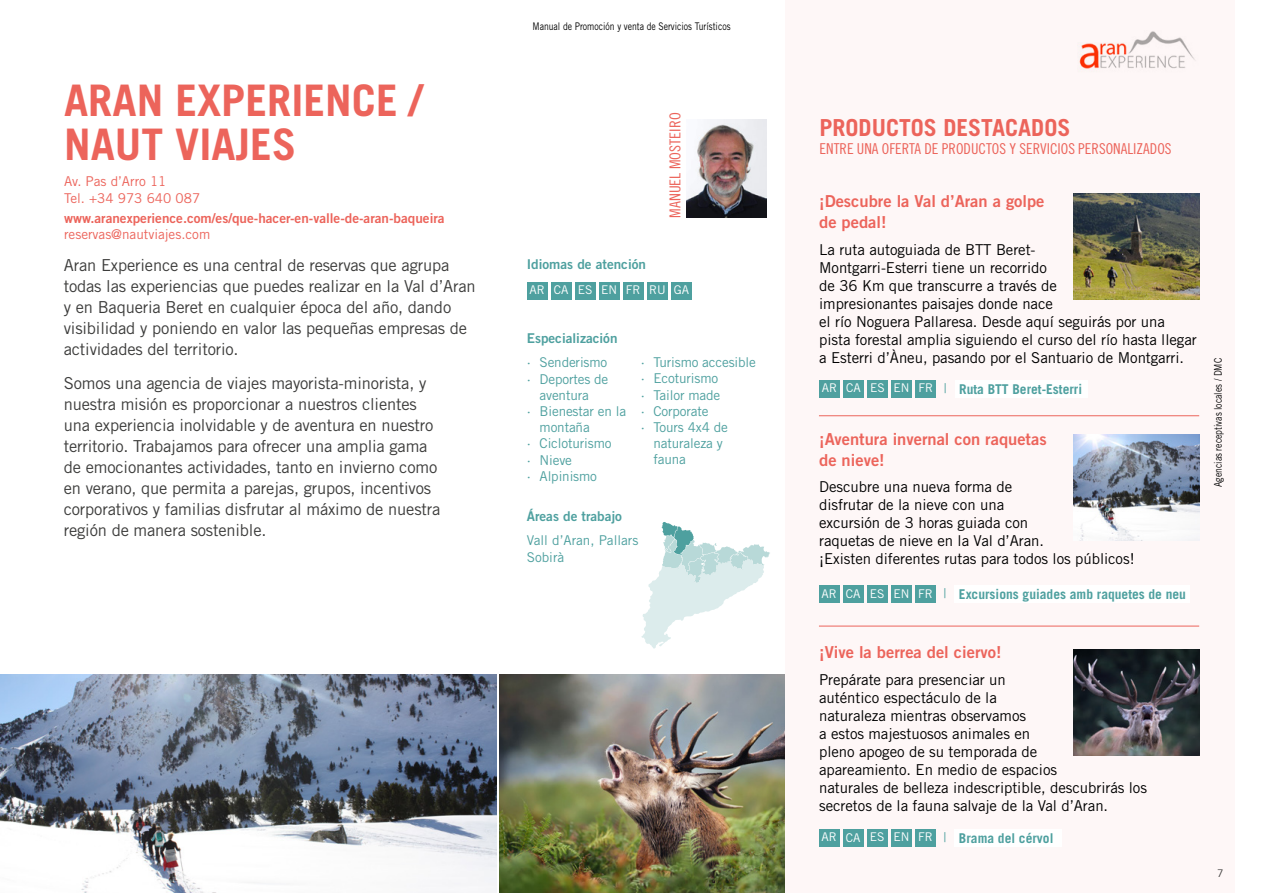
<style>
.page{position:relative;width:1263px;height:893px;background:#fff}
.page>*{position:absolute;margin:0;border:0;box-sizing:border-box;transform-origin:0 0}
.t1{font:700 43.5px/44px "Trade Gothic LT Std";color:#ec645b}
.t2{font:700 23.4px "Trade Gothic LT Std";color:#ec645b}
.t3{font:16.5px/21px "Trade Gothic LT Std";letter-spacing:-.01em;color:#3c3c3b}
.t4{font:16.5px/21px "Trade Gothic LT Std Bd 2";color:#ec645b}
.t5{font:15px/18px "Trade Gothic LT Std";letter-spacing:-.005em;color:#000}
.t6{font:15px "Trade Gothic LT Std Cn 18";color:#ec645b}
.t7{font:15px "Trade Gothic LT Std Cn 18";color:#ec645b;scale:1.04 1}
.t8{font:13.5px/16.2px "Trade Gothic LT Std";letter-spacing:-.01em;color:#4ea09f}
.t9{font:700 13.5px "Trade Gothic LT Std";color:#4ea09f}
.t10{font:13.5px "Trade Gothic LT Std Bd 2";color:#ec645b}
.t11{font:13.5px/16.2px "Trade Gothic LT Std";color:#ec645b}
.t12{font:13.5px "Trade Gothic LT Std Bd 2";color:#4ea09f}
.t13{font:12px "Trade Gothic LT Std";color:#fff}
.t14{font:10.5px "Trade Gothic LT Std";color:#000;scale:.82 1}
.t15{font:10.5px "Trade Gothic LT Std";color:#3c3c3b}
.s1{font-weight:400;font-size:12px;color:#fff}
.s2{font-weight:400}
</style>
<div class="page">
<div style="left:785px;top:0;width:449px;height:893px;background:#fef7f7"></div>
<div style="left:527px;top:282px;width:20px;height:17px;background:#4ea09f"></div>
<div style="left:551px;top:282px;width:20px;height:18px;background:#4ea09f"></div>
<div style="left:575px;top:282px;width:20px;height:17px;background:#4ea09f"></div>
<div style="left:599px;top:282px;width:20px;height:17px;background:#4ea09f"></div>
<div style="left:623px;top:282px;width:20px;height:17px;background:#4ea09f"></div>
<div style="left:647px;top:282px;width:21px;height:17px;background:#4ea09f"></div>
<div style="left:671px;top:282px;width:21px;height:17px;background:#4ea09f"></div>
<img style="left:1079px;top:31px;width:116px;height:38px">
<div style="left:819px;top:829px;width:20px;height:18px;background:#4ea09f"></div>
<div style="left:843px;top:829px;width:20px;height:18px;background:#4ea09f"></div>
<div style="left:867px;top:829px;width:20px;height:18px;background:#4ea09f"></div>
<div style="left:891px;top:829px;width:20px;height:18px;background:#4ea09f"></div>
<div style="left:915px;top:829px;width:21px;height:18px;background:#4ea09f"></div>
<div style="left:955px;top:829px;width:107px;height:18px;background:#fff"></div>
<div style="left:819px;top:380px;width:21px;height:17px;background:#4ea09f"></div>
<div style="left:843px;top:380px;width:21px;height:18px;background:#4ea09f"></div>
<div style="left:867px;top:380px;width:21px;height:17px;background:#4ea09f"></div>
<div style="left:891px;top:380px;width:21px;height:17px;background:#4ea09f"></div>
<div style="left:915px;top:380px;width:21px;height:17px;background:#4ea09f"></div>
<div style="left:955px;top:380px;width:132px;height:18px;background:#fff"></div>
<svg style="left:641px;top:522px;width:129px;height:127px"></svg>
<img style="left:687px;top:119px;width:80px;height:99px">
<img style="left:500px;top:674px;width:285px;height:219px">
<img style="left:0;top:674px;width:496px;height:219px">
<hr style="left:819px;top:415px;width:380px;height:1px;background:#ec645b">
<hr style="left:819px;top:626px;width:380px;height:1px;background:#ec645b">
<div style="left:819px;top:585px;width:20px;height:18px;background:#4ea09f"></div>
<div style="left:843px;top:585px;width:20px;height:18px;background:#4ea09f"></div>
<div style="left:867px;top:585px;width:20px;height:18px;background:#4ea09f"></div>
<div style="left:891px;top:585px;width:20px;height:18px;background:#4ea09f"></div>
<div style="left:915px;top:585px;width:21px;height:18px;background:#4ea09f"></div>
<div style="left:955px;top:585px;width:235px;height:18px;background:#fff"></div>
<img style="left:1073px;top:194px;width:126px;height:106px">
<img style="left:1073px;top:434px;width:126px;height:106px">
<img style="left:1073px;top:649px;width:126px;height:106px">
<h1 class="t1" style="left:64px;top:78px;width:359px">ARAN EXPERIENCE /<br>NAUT VIAJES</h1>
<p class="t11" style="left:64px;top:173px;width:138px">Av. Pas d’Arro 11<br>Tel. +34 973 640 087</p>
<p class="t10" style="left:64px;top:210px;width:382px">www.aranexperience.com/es/que-hacer-en-valle-de-aran-baqueira</p>
<p class="t11" style="left:64px;top:226px;width:148px">reservas@nautviajes.com</p>
<p class="t3" style="left:64px;top:255px;width:413px">Aran Experience es una central de reservas que agrupa todas las experiencias que puedes realizar en la Val d’Aran y en Baqueria Beret en cualquier época del año, dando visibilidad y poniendo en valor las pequeñas empresas de actividades del territorio.</p>
<p class="t3" style="left:64px;top:373px;width:378px">Somos una agencia de viajes mayorista-minorista, y nuestra misión es proporcionar a nuestros clientes una experiencia inolvidable y de aventura en nuestro territorio. Trabajamos para ofrecer una amplia gama de emocionantes actividades, tanto en invierno como en verano, que permita a parejas, grupos, incentivos corporativos y familias disfrutar al máximo de nuestra región de manera sostenible.</p>
<p class="t14" style="left:532px;top:20px;width:243px">Manual de Promoción y venta de Servicios Turísticos</p>
<p class="t7" style="left:666px;top:218px;width:103px;rotate:-90deg">MANUEL MOSTEIRO</p>
<p class="t12" style="left:527px;top:256px;width:121px">Idiomas de atención</p>
<p class="t13" style="left:529px;top:283px;width:161px">AR CA ES EN FR RU GA</p>
<p class="t12" style="left:527px;top:329px;width:92px">Especialización</p>
<p class="t8" style="left:527px;top:354px;width:82px">· Senderismo</p>
<p class="t8" style="left:527px;top:370px;width:83px">· Deportes de</p>
<p class="t8" style="left:540px;top:387px;width:51px">aventura</p>
<p class="t8" style="left:527px;top:403px;width:101px">· Bienestar en la</p>
<p class="t8" style="left:540px;top:419px;width:52px">montaña</p>
<p class="t8" style="left:527px;top:435px;width:86px">· Cicloturismo</p>
<p class="t8" style="left:527px;top:451px;width:47px">· Nieve</p>
<p class="t8" style="left:527px;top:468px;width:72px">· Alpinismo</p>
<p class="t8" style="left:641px;top:354px;width:117px">· Turismo accesible</p>
<p class="t8" style="left:641px;top:370px;width:79px">· Ecoturismo</p>
<p class="t8" style="left:641px;top:386px;width:81px">· Tailor made</p>
<p class="t8" style="left:641px;top:403px;width:69px">· Corporate</p>
<p class="t8" style="left:641px;top:419px;width:89px">· Tours 4x4 de</p>
<p class="t8" style="left:653px;top:435px;width:71px">naturaleza y</p>
<p class="t8" style="left:653px;top:451px;width:34px">fauna</p>
<p class="t12" style="left:527px;top:507px;width:97px">Áreas de trabajo</p>
<p class="t8" style="left:527px;top:532px;width:113px">Vall d’Aran, Pallars<br>Sobirà</p>
<h2 class="t2" style="left:819px;top:113px;width:252px">PRODUCTOS DESTACADOS</h2>
<p class="t6" style="left:819px;top:140px;width:354px">ENTRE UNA OFERTA DE PRODUCTOS Y SERVICIOS PERSONALIZADOS</p>
<p class="t4" style="left:819px;top:191px;width:227px">¡Descubre la Val d’Aran a golpe de pedal!</p>
<p class="t5" style="left:819px;top:240px;width:379px">La ruta autoguiada de BTT Beret-<br>Montgarri-Esterri tiene un recorrido<br>de 36 Km que transcurre a través de<br>impresionantes paisajes donde nace<br>el río Noguera Pallaresa. Desde aquí seguirás por una pista forestal amplia siguiendo el curso del río hasta llegar a Esterri d’Àneu, pasando por el Santuario de Montgarri.</p>
<p class="t9" style="left:822px;top:381px;width:262px"><span class="s1">AR CA ES EN FR</span> <span class="s2">|</span> Ruta BTT Beret-Esterri</p>
<p class="t4" style="left:819px;top:428px;width:229px">¡Aventura invernal con raquetas de nieve!</p>
<p class="t5" style="left:819px;top:478px;width:317px">Descubre una nueva forma de<br>disfrutar de la nieve con una<br>excursión de 3 horas guiada con<br>raquetas de nieve en la Val d’Aran.<br>¡Existen diferentes rutas para todos los públicos!</p>
<p class="t9" style="left:821px;top:586px;width:366px"><span class="s1">AR CA ES EN FR</span> <span class="s2">|</span> Excursions guiades amb raquetes de neu</p>
<p class="t14" style="left:1211px;top:487px;width:159px;rotate:-90deg">Agencias receptivas locales / DMC</p>
<p class="t4" style="left:819px;top:642px;width:184px">¡Vive la berrea del ciervo!</p>
<p class="t5" style="left:819px;top:670px;width:329px">Prepárate para presenciar un<br>auténtico espectáculo de la<br>naturaleza mientras observamos<br>a estos majestuosos animales en<br>pleno apogeo de su temporada de<br>apareamiento. En medio de espacios<br>naturales de belleza indescriptible, descubrirás los secretos de la fauna salvaje de la Val d’Aran.</p>
<p class="t9" style="left:821px;top:830px;width:233px"><span class="s1">AR CA ES EN FR</span> <span class="s2">|</span> Brama del cérvol</p>
<p class="t15" style="left:1217px;top:867px;width:8px">7</p>
</div>
